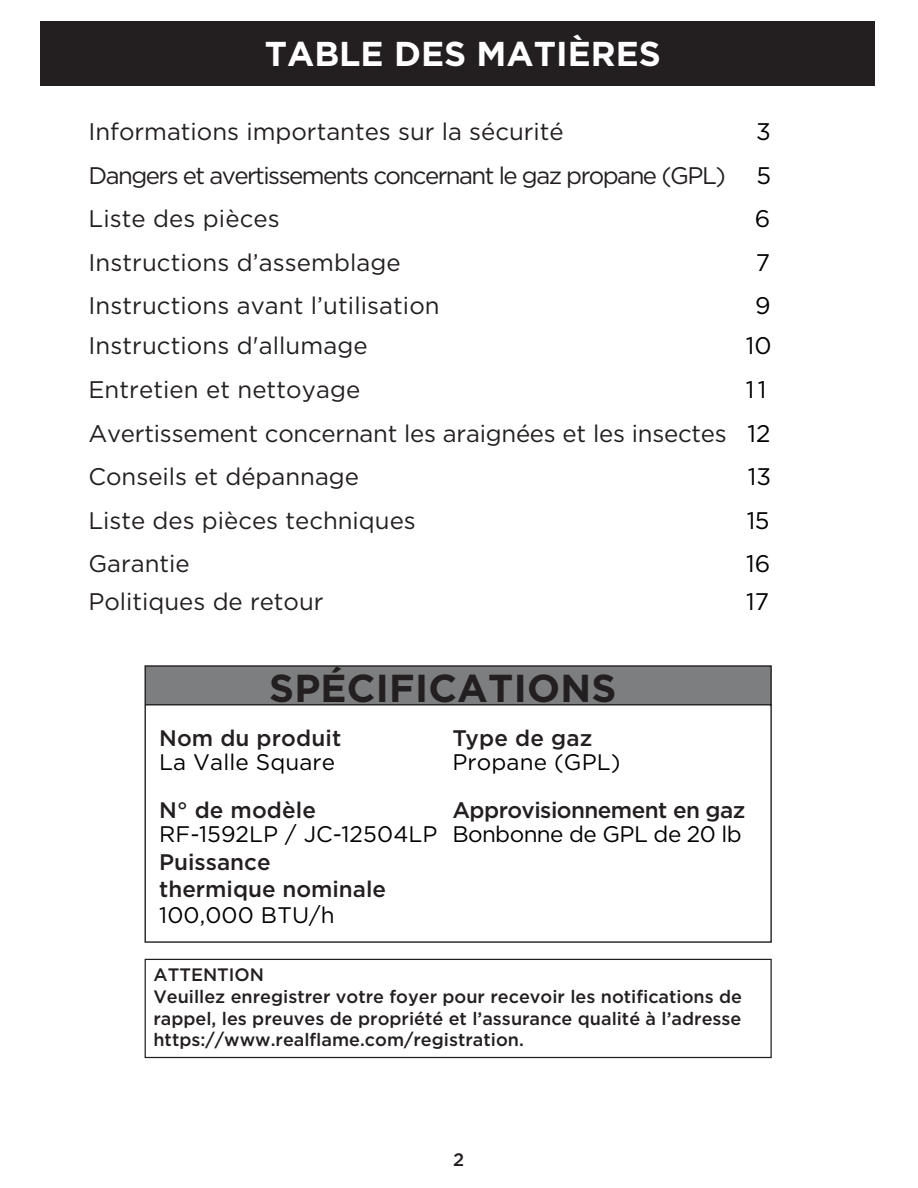
<style>
.page{position:relative;width:918px;height:1188px;background:#fff}
.page>*{position:absolute;margin:0;border:0;box-sizing:border-box;transform-origin:0 0}
.t1{font:700 39px "Gotham";letter-spacing:.005em;color:#231f20}
.t2{font:700 34.5px "Gotham";color:#fff}
.t3{font:24px/43.5px "Gotham";color:#231f20}
.t4{font:24px "Gotham";letter-spacing:-.065em;color:#231f20}
.t5{font:24px/37.5px "Gotham";letter-spacing:.005em;color:#000}
.t6{font:500 22.5px/27px "Gotham";color:#231f20}
.t7{font:22.5px "Gotham";letter-spacing:.005em;color:#000}
.t8{font:500 22.5px "Gotham";letter-spacing:-.025em;color:#231f20}
.t9{font:22.5px "Gotham";letter-spacing:-.025em;color:#000}
.t10{font:500 18px/21.6px "Gotham";color:#231f20}
.s1{color:#000}
</style>
<div class="page">
<div style="left:40px;top:21px;width:835px;height:65px;background:#231f20"></div>
<svg style="left:144px;top:665px;width:628px;height:278px"></svg>
<div style="left:145px;top:959px;width:627px;height:99px;border:1px solid #231f20"></div>
<h2 class="t2" style="left:265px;top:31px;width:398px">TABLE DES MATIÈRES</h2>
<p class="t3" style="left:88px;top:109px;width:477px">Informations importantes sur la sécurité</p>
<p class="t5" style="left:756px;top:112px;width:16px">3</p>
<p class="t4" style="left:88px;top:160px;width:639px">Dangers et avertissements concernant le gaz propane (GPL)</p>
<p class="t5" style="left:756px;top:156px;width:16px">5</p>
<p class="t3" style="left:88px;top:196px;width:193px">Liste des pièces</p>
<p class="t5" style="left:755px;top:199px;width:17px">6</p>
<p class="t3" style="left:88px;top:240px;width:314px">Instructions d’assemblage</p>
<p class="t5" style="left:756px;top:243px;width:16px">7</p>
<p class="t3" style="left:88px;top:283px;width:353px">Instructions avant l’utilisation</p>
<p class="t5" style="left:755px;top:286px;width:17px">9</p>
<p class="t3" style="left:88px;top:324px;width:281px">Instructions d'allumage</p>
<p class="t5" style="left:746px;top:327px;width:27px">10</p>
<p class="t3" style="left:88px;top:368px;width:273px">Entretien et nettoyage</p>
<p class="t3" style="left:88px;top:368px;width:684px;text-indent:658px"><span class="s1">11<br></span>Avertissement concernant les araignées et les insectes <span class="s1">12<br></span>Conseils et dépannage</p>
<p class="t5" style="left:748px;top:457px;width:25px">13</p>
<p class="t3" style="left:88px;top:498px;width:329px">Liste des pièces techniques</p>
<p class="t5" style="left:747px;top:501px;width:24px">15</p>
<p class="t3" style="left:88px;top:544px;width:237px;line-height:37.5px">Garantie<br>Politiques de retour</p>
<p class="t5" style="left:746px;top:544px;width:26px">16<br>17</p>
<h1 class="t1" style="left:269px;top:662px;width:349px">SPÉCIFICATIONS</h1>
<p class="t6" style="left:159px;top:724px;width:184px">Nom du produit</p>
<p class="t7" style="left:159px;top:748px;width:178px">La Valle Square</p>
<p class="t6" style="left:159px;top:796px;width:158px">N° de modèle</p>
<p class="t7" style="left:159px;top:820px;width:280px">RF-1592LP / JC-12504LP</p>
<p class="t6" style="left:159px;top:848px;width:229px">Puissance thermique nominale</p>
<p class="t7" style="left:159px;top:901px;width:177px">100,000 BTU/h</p>
<p class="t6" style="left:452px;top:724px;width:142px">Type de gaz</p>
<p class="t7" style="left:452px;top:748px;width:170px">Propane (GPL)</p>
<p class="t8" style="left:452px;top:795px;width:295px">Approvisionnement en gaz</p>
<p class="t9" style="left:452px;top:820px;width:291px">Bonbonne de GPL de 20 lb</p>
<p class="t10" style="left:153px;top:964px;width:590px">ATTENTION<br>Veuillez enregistrer votre foyer pour recevoir les notifications de rappel, les preuves de propriété et l’assurance qualité à l’adresse https://www.realflame.com/registration.</p>
<p class="t10" style="left:453px;top:1148px;width:13px">2</p>
</div>
